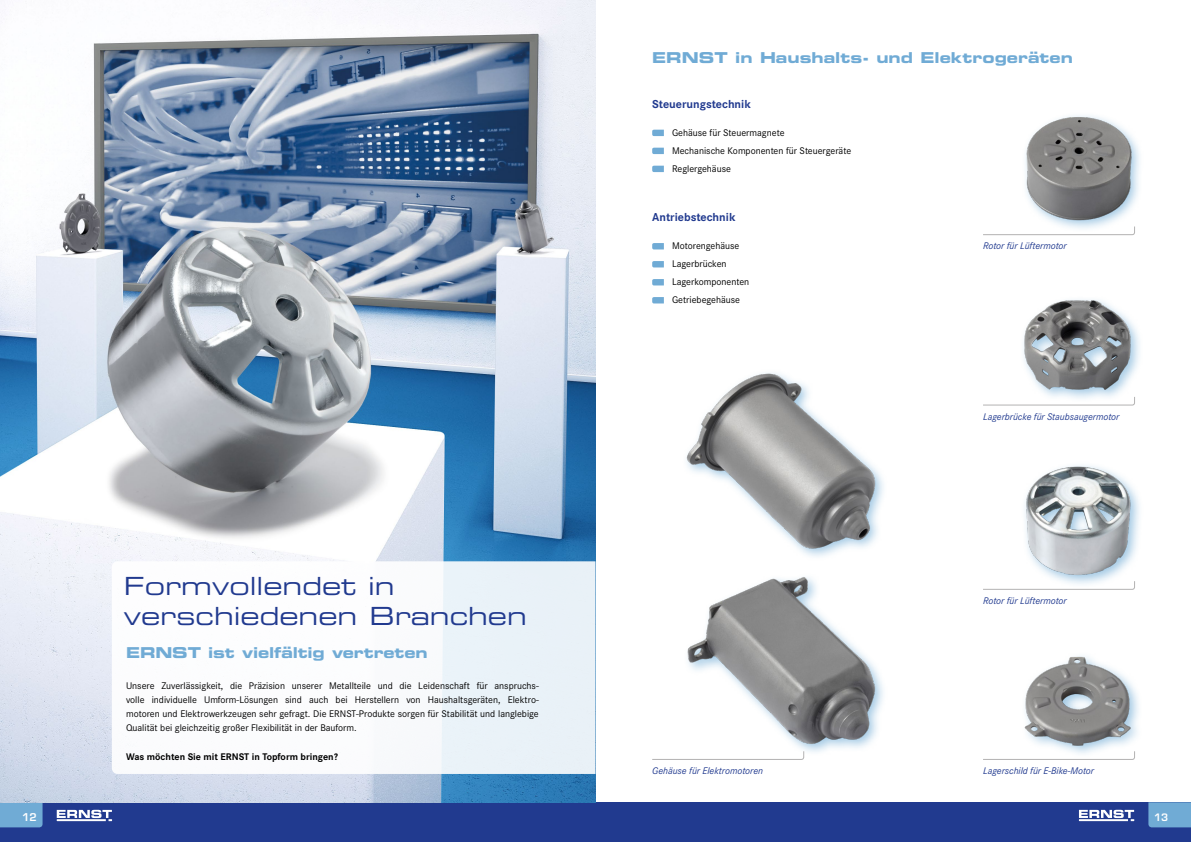
<style>
.page{position:relative;width:1191px;height:842px;background:#fff}
.page>*{position:absolute;margin:0;border:0;box-sizing:border-box;transform-origin:0 0}
.t1{font:25px/30px "Eurostile Extended Two";color:#213a8f}
.t2{font:15px "Eurostile Bold Extended Two";color:#70abd5}
.t3{font:700 12px "Corporate S";color:#213a8f}
.t4{font:600 10.5px "Eurostile";color:#fff}
.t5{font:10px/18px "Corporate S";color:#000}
.t6{font:italic 10px "Corporate S";color:#213a8f}
.t7{font:700 10px "Corporate S";color:#000}
.t8{font:600 10px "Eurostile";color:#fff}
</style>
<div class="page">
<div style="left:587px;top:802px;width:604px;height:40px;background:#213a8f"></div>
<svg style="left:1148px;top:802px;width:43px;height:25px"></svg>
<svg style="left:1079px;top:810px;width:55px;height:11px"></svg>
<div style="left:0;top:802px;width:604px;height:40px;background:#213a8f"></div>
<svg style="left:0;top:802px;width:43px;height:25px"></svg>
<svg style="left:57px;top:810px;width:55px;height:11px"></svg>
<img style="left:0;top:0;width:595px;height:802px">
<svg style="left:112px;top:561px;width:483px;height:213px"></svg>
<svg style="left:652px;top:243px;width:12px;height:6px"></svg>
<svg style="left:652px;top:261px;width:12px;height:6px"></svg>
<svg style="left:652px;top:279px;width:12px;height:6px"></svg>
<svg style="left:652px;top:297px;width:12px;height:6px"></svg>
<svg style="left:652px;top:130px;width:12px;height:6px"></svg>
<svg style="left:652px;top:148px;width:12px;height:6px"></svg>
<svg style="left:652px;top:166px;width:12px;height:6px"></svg>
<img style="left:1023px;top:300px;width:117px;height:96px">
<img style="left:1021px;top:116px;width:119px;height:120px">
<img style="left:686px;top:373px;width:198px;height:184px">
<img style="left:1024px;top:656px;width:115px;height:94px">
<img style="left:687px;top:577px;width:196px;height:181px">
<img style="left:1025px;top:465px;width:115px;height:115px">
<svg style="left:983px;top:226px;width:152px;height:9px"></svg>
<svg style="left:652px;top:750px;width:152px;height:10px"></svg>
<svg style="left:983px;top:396px;width:152px;height:10px"></svg>
<svg style="left:983px;top:580px;width:152px;height:10px"></svg>
<svg style="left:983px;top:750px;width:152px;height:10px"></svg>
<h2 class="t2" style="left:652px;top:47px;width:422px">ERNST in Haushalts- und Elektrogeräten</h2>
<p class="t3" style="left:652px;top:97px;width:100px">Steuerungstechnik</p>
<p class="t5" style="left:672px;top:124px;width:181px">Gehäuse für Steuermagnete<br>Mechanische Komponenten für Steuergeräte<br>Reglergehäuse</p>
<h1 class="t1" style="left:124px;top:571px;width:404px">Formvollendet in verschiedenen Branchen</h1>
<h2 class="t2" style="left:126px;top:642px;width:303px">ERNST ist vielfältig vertreten</h2>
<p class="t5" style="left:126px;top:679px;width:414px;line-height:14.2px;text-align:justify">Unsere Zuverlässigkeit, die Präzision unserer Metallteile und die Leidenschaft für anspruchs&shy;volle individuelle Umform-Lösungen sind auch bei Herstellern von Haushaltsgeräten, Elektro&shy;motoren und Elektrowerkzeugen sehr gefragt. Die ERNST-Produkte sorgen für Stabilität und langlebige Qualität bei gleichzeitig großer Flexibilität in der Bauform.</p>
<p class="t7" style="left:126px;top:751px;width:213px">Was möchten Sie mit ERNST in Topform bringen?</p>
<p class="t3" style="left:652px;top:210px;width:85px">Antriebstechnik</p>
<p class="t5" style="left:672px;top:237px;width:79px">Motorengehäuse<br>Lagerbrücken<br>Lagerkomponenten<br>Getriebegehäuse</p>
<p class="t6" style="left:983px;top:240px;width:85px">Rotor für Lüftermotor</p>
<p class="t6" style="left:983px;top:410px;width:138px">Lagerbrücke für Staubsaugermotor</p>
<p class="t6" style="left:983px;top:595px;width:85px">Rotor für Lüftermotor</p>
<p class="t6" style="left:652px;top:765px;width:112px">Gehäuse für Elektromotoren</p>
<p class="t6" style="left:983px;top:765px;width:113px">Lagerschild für E-Bike-Motor</p>
<p class="t4" style="left:22px;top:811px;width:16px">12</p>
<p class="t8" style="left:1154px;top:811px;width:16px">13</p>
</div>
